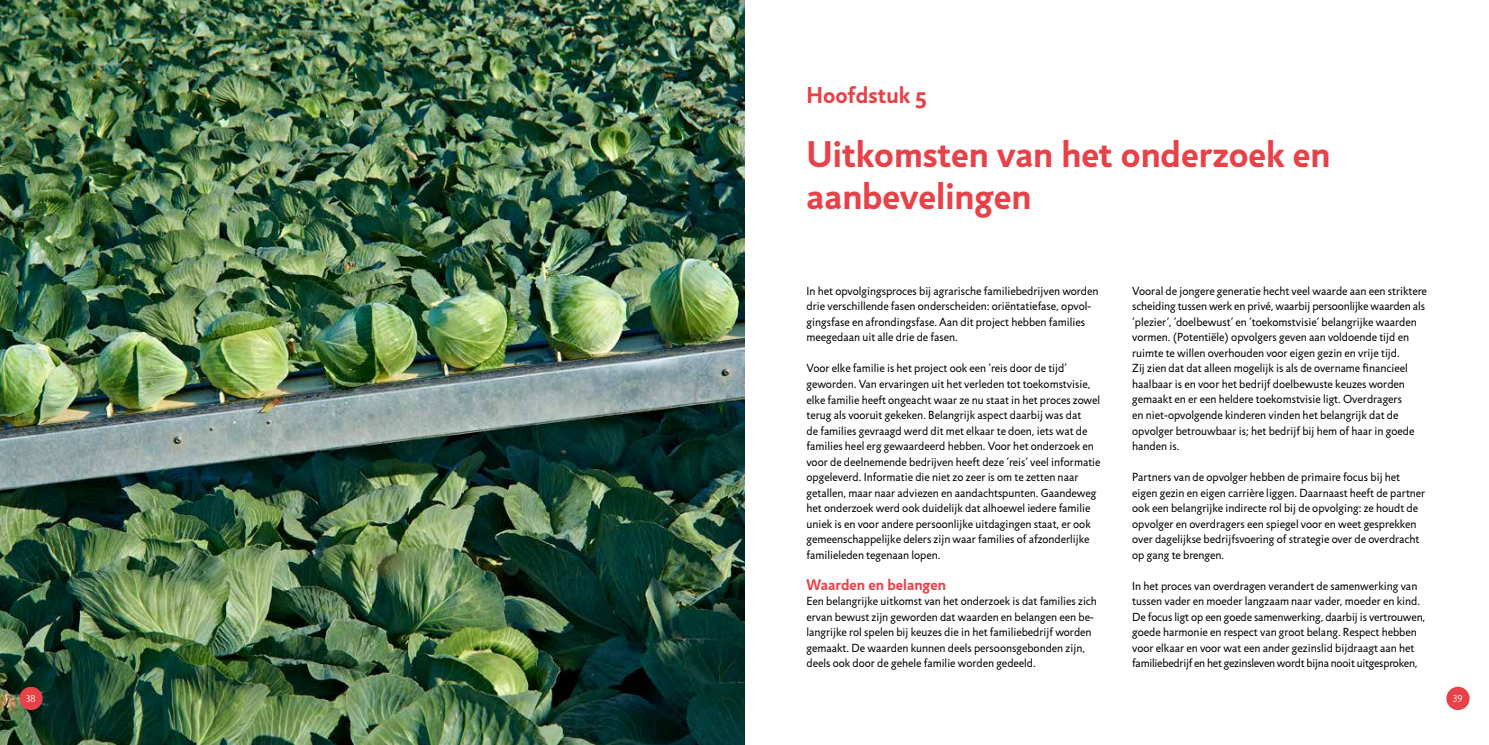
<style>
.page{position:relative;width:1489px;height:745px;background:#fff}
.page>*{position:absolute;margin:0;border:0;box-sizing:border-box;transform-origin:0 0}
.t1{font:700 37.5px/41.2px "Jigsaw";color:#e84249}
.t2{font:700 23.25px "Jigsaw";color:#e84249}
.t3{font:700 15.5px "Jigsaw";color:#e84249}
.t4{font:11.88px/15.5px "Jigsaw";color:#000}
.t5{font:300 10.25px "Jigsaw";color:#fff}
</style>
<div class="page">
<div style="left:1446px;top:686px;width:23px;height:23px;background:#e84249;border-radius:50%"></div>
<img style="left:0;top:0;width:744px;height:744px">
<div style="left:19px;top:686px;width:24px;height:23px;background:#e84249;border-radius:50%"></div>
<h2 class="t2" style="left:806px;top:80px;width:122px">Hoofdstuk 5</h2>
<h1 class="t1" style="left:806px;top:133px;width:525px">Uitkomsten van het onderzoek en aanbevelingen</h1>
<p class="t4" style="left:806px;top:283px;width:293px">In het opvolgingsproces bij agrarische familiebedrijven worden drie verschillende fasen onderscheiden: oriëntatiefase, opvol&shy;gingsfase en afrondingsfase. Aan dit project hebben families meegedaan uit alle drie de fasen.</p>
<p class="t4" style="left:806px;top:360px;width:295px">Voor elke familie is het project ook een ‘reis door de tijd’ geworden. Van ervaringen uit het verleden tot toekomstvisie, elke familie heeft ongeacht waar ze nu staat in het proces zowel terug als vooruit gekeken. Belangrijk aspect daarbij was dat<br>de families gevraagd werd dit met elkaar te doen, iets wat de families heel erg gewaardeerd hebben. Voor het onderzoek en voor de deelnemende bedrijven heeft deze ‘reis’ veel informatie opgeleverd. Informatie die niet zo zeer is om te zetten naar getallen, maar naar adviezen en aandachtspunten. Gaandeweg het onderzoek werd ook duidelijk dat alhoewel iedere familie uniek is en voor andere persoonlijke uitdagingen staat, er ook gemeenschappelijke delers zijn waar families of afzonderlijke familieleden tegenaan lopen.</p>
<h3 class="t3" style="left:806px;top:574px;width:141px">Waarden en belangen</h3>
<p class="t4" style="left:806px;top:593px;width:292px">Een belangrijke uitkomst van het onderzoek is dat families zich ervan bewust zijn geworden dat waarden en belangen een be&shy;langrijke rol spelen bij keuzes die in het familiebedrijf worden gemaakt. De waarden kunnen deels persoonsgebonden zijn, deels ook door de gehele familie worden gedeeld.</p>
<p class="t4" style="left:1132px;top:283px;width:296px">Vooral de jongere generatie hecht veel waarde aan een striktere scheiding tussen werk en privé, waarbij persoonlijke waarden als ‘plezier’, ‘doelbewust’ en ‘toekomstvisie’ belangrijke waarden vormen. (Potentiële) opvolgers geven aan voldoende tijd en ruimte te willen overhouden voor eigen gezin en vrije tijd.<br>Zij zien dat dat alleen mogelijk is als de overname financieel haalbaar is en voor het bedrijf doelbewuste keuzes worden gemaakt en er een heldere toekomstvisie ligt. Overdragers<br>en niet-opvolgende kinderen vinden het belangrijk dat de opvolger betrouwbaar is; het bedrijf bij hem of haar in goede handen is.</p>
<p class="t4" style="left:1132px;top:469px;width:294px">Partners van de opvolger hebben de primaire focus bij het eigen gezin en eigen carrière liggen. Daarnaast heeft de partner ook een belangrijke indirecte rol bij de opvolging: ze houdt de opvolger en overdragers een spiegel voor en weet gesprekken over dagelijkse bedrijfsvoering of strategie over de overdracht op gang te brengen.</p>
<p class="t4" style="left:1132px;top:577px;width:294px">In het proces van overdragen verandert de samenwerking van tussen vader en moeder langzaam naar vader, moeder en kind.<br>De focus ligt op een goede samenwerking, daarbij is vertrouwen, goede harmonie en respect van groot belang. Respect hebben voor elkaar en voor wat een ander gezinslid bijdraagt aan het familiebedrijf en het gezinsleven wordt bijna nooit uitgesproken,</p>
<p class="t5" style="left:26px;top:692px;width:11px">38</p>
<p class="t5" style="left:1452px;top:692px;width:11px">39</p>
</div>
